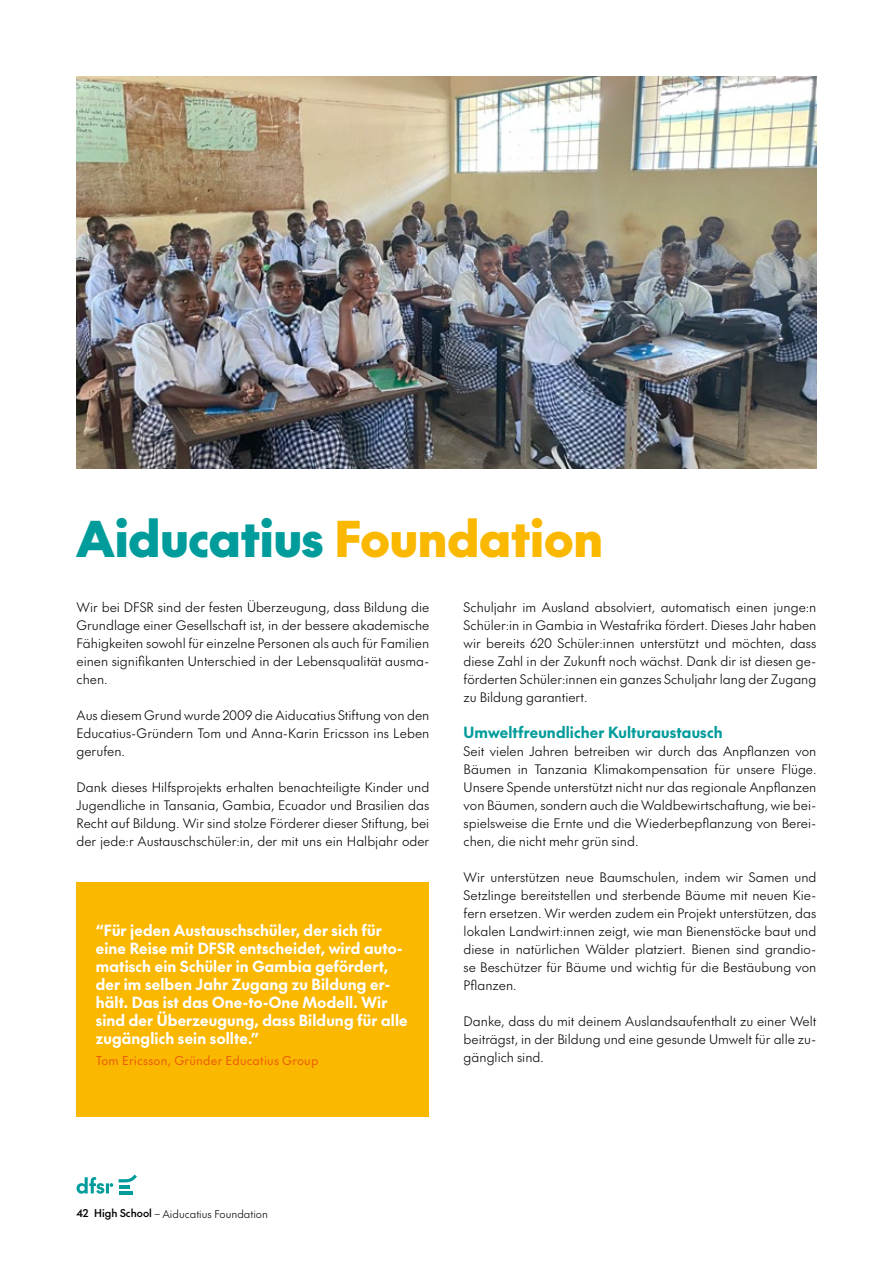
<style>
.page{position:relative;width:893px;height:1263px;background:#fff}
.page>*{position:absolute;margin:0;border:0;box-sizing:border-box;transform-origin:0 0}
.t1{font:900 48px "The Future";letter-spacing:.01em;color:#009c9b}
.t2{font:700 15px/18px "The Future";letter-spacing:.01em;color:#fff}
.t3{font:700 15px "The Future";letter-spacing:.01em;color:#009c9b}
.t4{font:300 12.75px/18px "The Future";color:#000;text-align:justify}
.t5{font:12px "The Future";letter-spacing:.02em;color:#ea5b0b}
.t6{font:300 10.5px "The Future";color:#000}
.s1{color:#fbb800}
.s2{font-weight:500}
</style>
<div class="page">
<svg style="left:77px;top:1177px;width:36px;height:17px"></svg>
<svg style="left:119px;top:1192px;width:13px;height:3px"></svg>
<hr style="left:119px;top:1185px;width:11px;height:4px;background:#009c9b">
<svg style="left:119px;top:1174px;width:18px;height:8px"></svg>
<div style="left:77px;top:882px;width:352px;height:234px;background:#fbb800"></div>
<img style="left:77px;top:77px;width:739px;height:391px">
<h1 class="t1" style="left:77px;top:504px;width:528px">Aiducatius <span class="s1">Foundation</span></h1>
<p class="t4" style="left:77px;top:598px;width:354px">Wir bei DFSR sind der festen Überzeugung, dass Bildung die Grundlage einer Gesellschaft ist, in der bessere akademische Fähigkeiten sowohl für einzelne Personen als auch für Familien einen signifikanten Unterschied in der Lebensqualität ausma&shy;chen.</p>
<p class="t4" style="left:77px;top:706px;width:354px">Aus diesem Grund wurde 2009 die Aiducatius Stiftung von den Educatius-Gründern Tom und Anna-Karin Ericsson ins Leben gerufen.</p>
<p class="t4" style="left:77px;top:778px;width:354px">Dank dieses Hilfsprojekts erhalten benachteiligte Kinder und Jugendliche in Tansania, Gambia, Ecuador und Brasilien das Recht auf Bildung. Wir sind stolze Förderer dieser Stiftung, bei der jede:r Austauschschüler:in, der mit uns ein Halbjahr oder</p>
<p class="t2" style="left:96px;top:921px;width:313px">“Für jeden Austauschschüler, der sich für eine Reise mit DFSR entscheidet, wird auto&shy;matisch ein Schüler in Gambia gefördert, der im selben Jahr Zugang zu Bildung er&shy;hält. Das ist das One-to-One Modell. Wir sind der Überzeugung, dass Bildung für alle zugänglich sein sollte.”</p>
<p class="t5" style="left:96px;top:1052px;width:224px">Tom Ericsson, Gründer Educatius Group</p>
<p class="t4" style="left:464px;top:598px;width:354px">Schuljahr im Ausland absolviert, automatisch einen junge:n Schüler:in in Gambia in Westafrika fördert. Dieses Jahr haben wir bereits 620 Schüler:innen unterstützt und möchten, dass diese Zahl in der Zukunft noch wächst. Dank dir ist diesen ge&shy;förderten Schüler:innen ein ganzes Schuljahr lang der Zugang zu Bildung garantiert.</p>
<p class="t3" style="left:464px;top:722px;width:260px">Umweltfreundlicher Kulturaustausch</p>
<p class="t4" style="left:464px;top:742px;width:354px">Seit vielen Jahren betreiben wir durch das Anpflanzen von Bäumen in Tanzania Klimakompensation für unsere Flüge.<br>Unsere Spende unterstützt nicht nur das regionale Anpflanzen von Bäumen, sondern auch die Waldbewirtschaftung, wie bei&shy;spielsweise die Ernte und die Wiederbepflanzung von Berei&shy;chen, die nicht mehr grün sind.</p>
<p class="t4" style="left:464px;top:868px;width:354px">Wir unterstützen neue Baumschulen, indem wir Samen und Setzlinge bereitstellen und sterbende Bäume mit neuen Kie&shy;fern ersetzen. Wir werden zudem ein Projekt unterstützen, das lokalen Landwirt:innen zeigt, wie man Bienenstöcke baut und diese in natürlichen Wälder platziert. Bienen sind grandio&shy;se Beschützer für Bäume und wichtig für die Bestäubung von Pflanzen.</p>
<p class="t4" style="left:464px;top:1012px;width:354px">Danke, dass du mit deinem Auslandsaufenthalt zu einer Welt beiträgst, in der Bildung und eine gesunde Umwelt für alle zu&shy;gänglich sind.</p>
<p class="t6" style="left:77px;top:1207px;width:193px"><span class="s2">42 High School</span> – Aiducatius Foundation</p>
</div>
